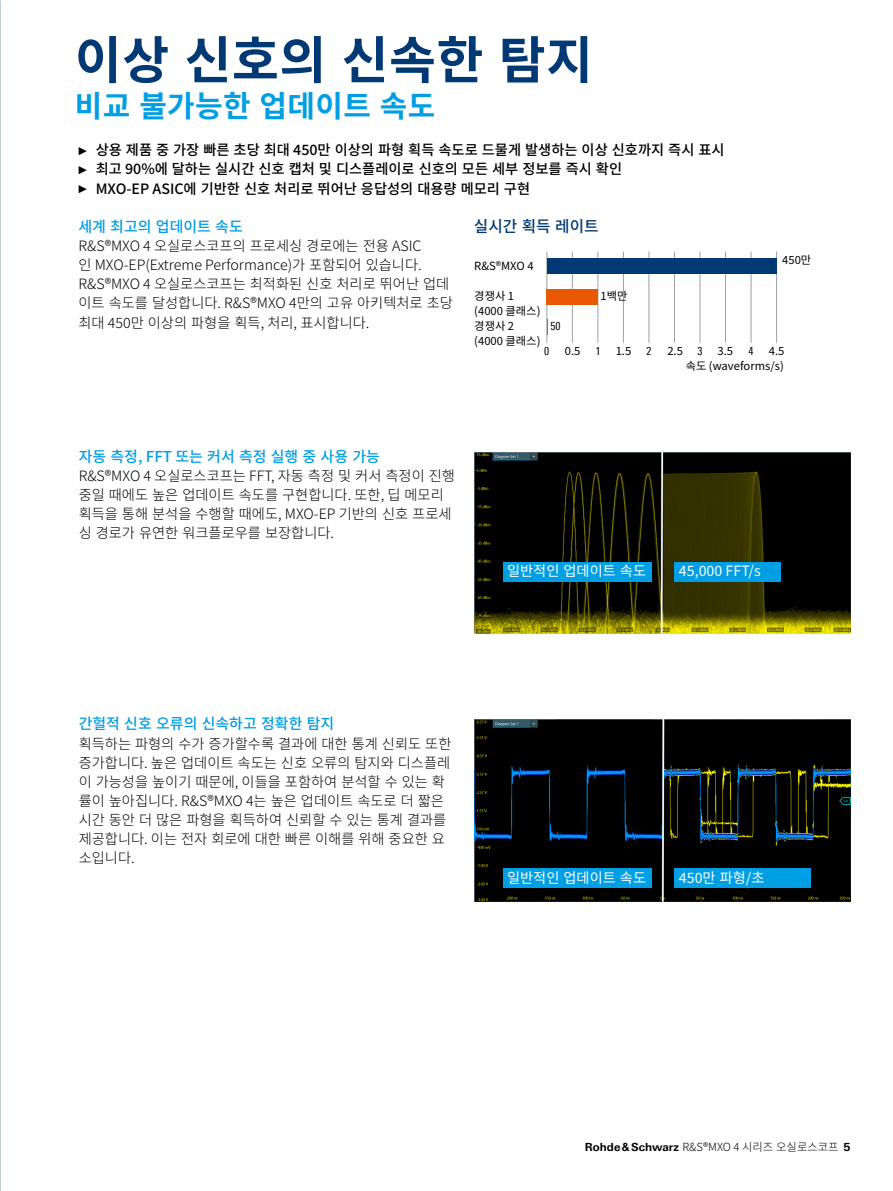
<style>
.page{position:relative;width:893px;height:1191px;background:#fff}
.page>*{position:absolute;margin:0;border:0;box-sizing:border-box;transform-origin:0 0}
.Seiten_Headline_34Pt{font:700 51px "Source Han Sans K";letter-spacing:.01em;color:#003973}
.Seiten_Headline_20Pt{font:700 30px "Source Han Sans K";letter-spacing:.01em;color:#009ee3}
.Grafik_Tabelle_Übers{font:500 15.75px "Source Han Sans K";color:#003973}
.Absatzfett_cyan{font:500 15px "Source Han Sans K";color:#009ee3}
.Haupttext_ohne_Absta{font:300 14.25px/19.2px "Source Han Sans K";color:#000}
.t1{font:500 14.25px "Source Han Sans K";color:#000}
.Grafiktext_9_5_pt_we{font:14.25px "Source Han Sans K";color:#fff}
.Grafiktext_ohne_Rast{font:11.25px "Source Han Sans K";color:#000}
.t2{font:300 11.25px "Source Han Sans K";color:#000}
.t3{font:11.25px "Linotype Univers 420 Cn";color:#000}
.s1{font-family:"Arial Narrow";font-weight:400;font-size:11.4px}
.s2{font-family:"Linotype Univers 630";font-weight:700}
</style>
<div class="page">
<img style="left:474px;top:452px;width:376px;height:182px">
<img style="left:474px;top:720px;width:376px;height:181px">
<hr style="left:572px;top:251px;width:1px;height:92px;background:#9aa2a7">
<hr style="left:598px;top:251px;width:1px;height:92px;background:#9aa2a7">
<hr style="left:547px;top:251px;width:1px;height:92px;background:#9aa2a7">
<hr style="left:649px;top:251px;width:1px;height:92px;background:#9aa2a7">
<hr style="left:674px;top:251px;width:1px;height:92px;background:#9aa2a7">
<hr style="left:623px;top:251px;width:1px;height:92px;background:#9aa2a7">
<hr style="left:751px;top:251px;width:1px;height:92px;background:#9aa2a7">
<hr style="left:776px;top:251px;width:1px;height:92px;background:#9aa2a7">
<hr style="left:700px;top:251px;width:1px;height:92px;background:#9aa2a7">
<hr style="left:725px;top:251px;width:1px;height:92px;background:#9aa2a7">
<div style="left:547px;top:289px;width:51px;height:15px;background:#ea5901"></div>
<div style="left:547px;top:259px;width:230px;height:15px;background:#003973"></div>
<svg style="left:547px;top:319px;width:1px;height:15px"></svg>
<div style="left:503px;top:562px;width:149px;height:19px;background:#009ee3"></div>
<div style="left:675px;top:562px;width:106px;height:19px;background:#009ee3"></div>
<div style="left:503px;top:868px;width:149px;height:19px;background:#009ee3"></div>
<div style="left:675px;top:868px;width:136px;height:19px;background:#009ee3"></div>
<p class="Seiten_Headline_34Pt" style="left:75px;top:31px;width:520px">이상 신호의 신속한 탐지</p>
<p class="Seiten_Headline_20Pt" style="left:75px;top:89px;width:362px">비교 불가능한 업데이트 속도</p>
<p class="t1" style="left:79px;top:142px;width:647px"><span class="s1">►</span> 상용 제품 중 가장 빠른 초당 최대 450만 이상의 파형 획득 속도로 드물게 발생하는 이상 신호까지 즉시 표시</p>
<p class="t1" style="left:79px;top:161px;width:545px"><span class="s1">►</span> 최고 90%에 달하는 실시간 신호 캡처 및 디스플레이로 신호의 모든 세부 정보를 즉시 확인</p>
<p class="t1" style="left:79px;top:180px;width:453px"><span class="s1">►</span> MXO-EP ASIC에 기반한 신호 처리로 뛰어난 응답성의 대용량 메모리 구현</p>
<p class="Absatzfett_cyan" style="left:78px;top:218px;width:166px">세계 최고의 업데이트 속도</p>
<p class="Haupttext_ohne_Absta" style="left:78px;top:236px;width:376px">R&amp;S®MXO 4 오실로스코프의 프로세싱 경로에는 전용 ASIC<br>인 MXO-EP(Extreme Performance)가 포함되어 있습니다.<br>R&amp;S®MXO 4 오실로스코프는 최적화된 신호 처리로 뛰어난 업데 이트 속도를 달성합니다. R&amp;S®MXO 4만의 고유 아키텍처로 초당 최대 450만 이상의 파형을 획득, 처리, 표시합니다.</p>
<p class="Grafik_Tabelle_Übers" style="left:474px;top:217px;width:126px">실시간 획득 레이트</p>
<p class="Grafiktext_ohne_Rast" style="left:782px;top:253px;width:31px">450만</p>
<p class="Grafiktext_ohne_Rast" style="left:474px;top:260px;width:61px">R&amp;S®MXO 4</p>
<p class="Grafiktext_ohne_Rast" style="left:474px;top:290px;width:41px">경쟁사 1</p>
<p class="Grafiktext_ohne_Rast" style="left:474px;top:304px;width:68px">(4000 클래스)</p>
<p class="Grafiktext_ohne_Rast" style="left:474px;top:319px;width:41px">경쟁사 2</p>
<p class="Grafiktext_ohne_Rast" style="left:474px;top:334px;width:68px">(4000 클래스)</p>
<p class="Grafiktext_ohne_Rast" style="left:600px;top:290px;width:28px">1백만</p>
<p class="t3" style="left:550px;top:320px;width:12px">50</p>
<p class="t3" style="left:544px;top:344px;width:7px">0</p>
<p class="t3" style="left:595px;top:344px;width:7px">1</p>
<p class="t3" style="left:646px;top:344px;width:7px">2</p>
<p class="t3" style="left:697px;top:344px;width:7px">3</p>
<p class="t3" style="left:748px;top:344px;width:7px">4</p>
<p class="Grafiktext_ohne_Rast" style="left:565px;top:345px;width:17px">0.5</p>
<p class="Grafiktext_ohne_Rast" style="left:616px;top:345px;width:17px">1.5</p>
<p class="Grafiktext_ohne_Rast" style="left:667px;top:345px;width:17px">2.5</p>
<p class="Grafiktext_ohne_Rast" style="left:718px;top:345px;width:17px">3.5</p>
<p class="Grafiktext_ohne_Rast" style="left:769px;top:345px;width:17px">4.5</p>
<p class="Absatzfett_cyan" style="left:79px;top:447px;width:303px">자동 측정, FFT 또는 커서 측정 실행 중 사용 가능</p>
<p class="Haupttext_ohne_Absta" style="left:79px;top:466px;width:378px">R&amp;S®MXO 4 오실로스코프는 FFT, 자동 측정 및 커서 측정이 진행 중일 때에도 높은 업데이트 속도를 구현합니다. 또한, 딥 메모리 획득을 통해 분석을 수행할 때에도, MXO-EP 기반의 신호 프로세 싱 경로가 유연한 워크플로우를 보장합니다.</p>
<p class="Grafiktext_ohne_Rast" style="left:686px;top:359px;width:100px">속도 (waveforms/s)</p>
<p class="Grafiktext_9_5_pt_we" style="left:507px;top:563px;width:141px">일반적인 업데이트 속도</p>
<p class="Grafiktext_9_5_pt_we" style="left:679px;top:563px;width:83px">45,000 FFT/s</p>
<p class="Absatzfett_cyan" style="left:79px;top:715px;width:257px">간헐적 신호 오류의 신속하고 정확한 탐지</p>
<p class="Haupttext_ohne_Absta" style="left:79px;top:734px;width:374px">획득하는 파형의 수가 증가할수록 결과에 대한 통계 신뢰도 또한 증가합니다. 높은 업데이트 속도는 신호 오류의 탐지와 디스플레 이 가능성을 높이기 때문에, 이들을 포함하여 분석할 수 있는 확 률이 높아집니다. R&amp;S®MXO 4는 높은 업데이트 속도로 더 짧은 시간 동안 더 많은 파형을 획득하여 신뢰할 수 있는 통계 결과를 제공합니다. 이는 전자 회로에 대한 빠른 이해를 위해 중요한 요 소입니다.</p>
<p class="Grafiktext_9_5_pt_we" style="left:507px;top:869px;width:141px">일반적인 업데이트 속도</p>
<p class="Grafiktext_9_5_pt_we" style="left:679px;top:869px;width:87px">450만 파형/초</p>
<p class="t2" style="left:585px;top:1140px;width:267px"><span class="s2">Rohde&amp;Schwarz</span> R&amp;S®MXO 4 시리즈 오실로스코프 <span class="s2">5</span></p>
</div>
